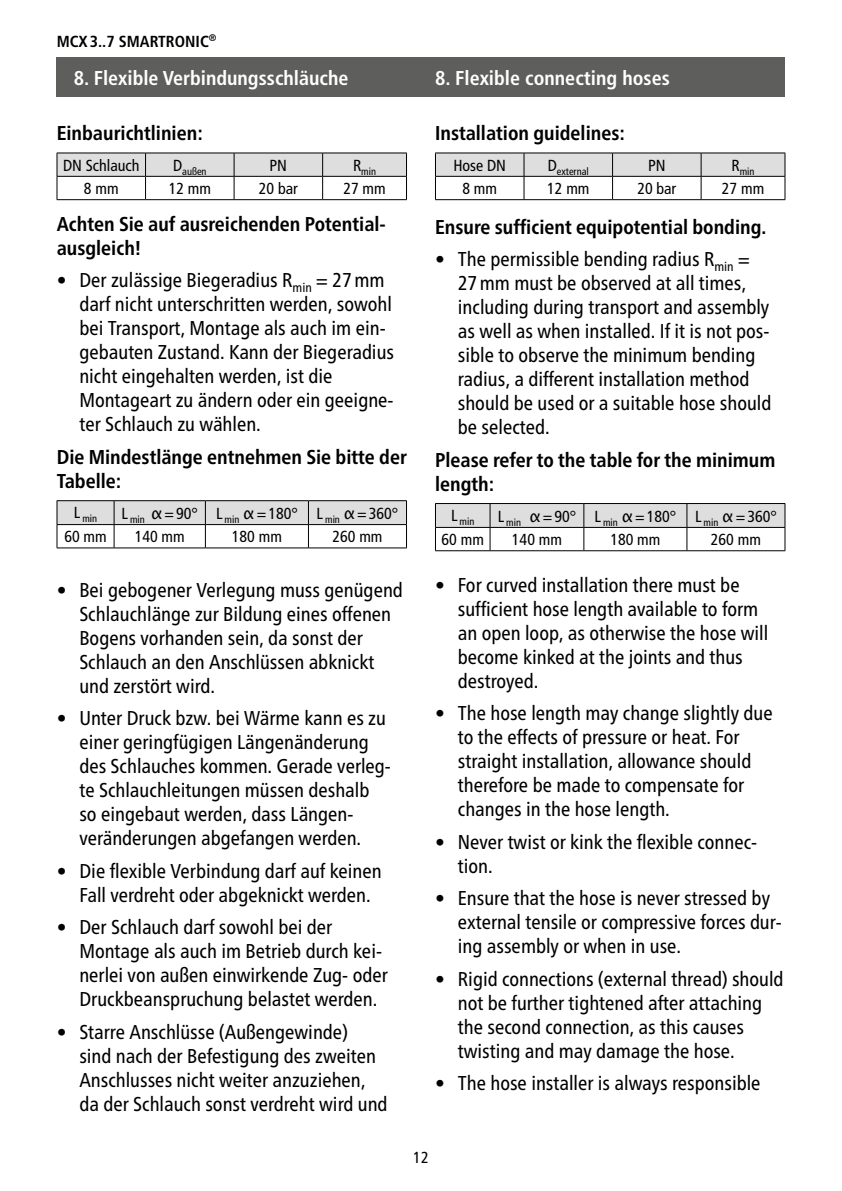
<style>
.page{position:relative;width:842px;height:1191px;background:#fff}
.page>*{position:absolute;margin:0;border:0;box-sizing:border-box;transform-origin:0 0}
.t1{font:condensed 20px/24px "Frutiger Neue LTW1 G";color:#000}
.t2{font:700 condensed 20px/24px "Frutiger Neue LTW1 G";color:#000}
.t3{font:700 condensed 20px "Frutiger LT Std";color:#fff}
.t4{font:condensed 16px "Frutiger LT Std";color:#000}
.t5{font:700 condensed 16px "Frutiger LT Std";color:#000}
.t6{font:condensed 10.4px "Frutiger LT Std";color:#000}
.s1{font-family:"Lucida Sans Unicode";font-stretch:normal}
</style>
<div class="page">
<svg style="left:57px;top:153px;width:350px;height:46px"></svg>
<hr style="left:57px;top:199px;width:89px;height:1px;background:#000">
<hr style="left:146px;top:199px;width:88px;height:1px;background:#000">
<hr style="left:234px;top:199px;width:89px;height:1px;background:#000">
<hr style="left:323px;top:199px;width:84px;height:1px;background:#000">
<hr style="left:57px;top:500px;width:57px;height:1px;background:#000">
<hr style="left:114px;top:500px;width:91px;height:1px;background:#000">
<hr style="left:205px;top:500px;width:103px;height:1px;background:#000">
<hr style="left:308px;top:500px;width:99px;height:1px;background:#000">
<svg style="left:57px;top:501px;width:350px;height:46px"></svg>
<hr style="left:57px;top:547px;width:57px;height:1px;background:#000">
<hr style="left:114px;top:547px;width:91px;height:1px;background:#000">
<hr style="left:205px;top:547px;width:103px;height:1px;background:#000">
<hr style="left:308px;top:547px;width:99px;height:1px;background:#000">
<svg style="left:435px;top:153px;width:351px;height:46px"></svg>
<hr style="left:435px;top:199px;width:89px;height:1px;background:#000">
<hr style="left:524px;top:199px;width:88px;height:1px;background:#000">
<hr style="left:612px;top:199px;width:89px;height:1px;background:#000">
<hr style="left:701px;top:199px;width:84px;height:1px;background:#000">
<svg style="left:435px;top:503px;width:351px;height:47px"></svg>
<hr style="left:435px;top:550px;width:55px;height:1px;background:#000">
<hr style="left:490px;top:550px;width:94px;height:1px;background:#000">
<hr style="left:584px;top:550px;width:103px;height:1px;background:#000">
<hr style="left:687px;top:550px;width:98px;height:1px;background:#000">
<div style="left:57px;top:57px;width:728px;height:39px;background:#5e5e5d"></div>
<p class="t5" style="left:57px;top:32px;width:161px">MCX3..7 SMARTRONIC<sup>®</sup></p>
<p class="t3" style="left:74px;top:66px;width:276px">8. Flexible Verbindungsschläuche</p>
<p class="t3" style="left:435px;top:66px;width:236px">8. Flexible connecting hoses</p>
<p class="t2" style="left:57px;top:121px;width:148px">Einbaurichtlinien:</p>
<p class="t4" style="left:63px;top:156px;width:78px">DN Schlauch</p>
<p class="t6" style="left:173px;top:165px;width:35px"><sup>D</sup>außen</p>
<p class="t4" style="left:270px;top:156px;width:19px">PN</p>
<p class="t6" style="left:353px;top:165px;width:25px"><sup>R</sup>min</p>
<p class="t4" style="left:84px;top:179px;width:36px">8 mm</p>
<p class="t4" style="left:169px;top:179px;width:44px">12 mm</p>
<p class="t4" style="left:259px;top:179px;width:41px">20 bar</p>
<p class="t4" style="left:343px;top:179px;width:44px">27 mm</p>
<p class="t2" style="left:57px;top:212px;width:329px">Achten Sie auf ausreichenden Potential&shy;ausgleich!</p>
<p class="t1" style="left:79px;top:268px;width:316px;text-indent:-23px">• Der zulässige Biegeradius R<sub>min</sub> = 27mm darf nicht unterschritten werden, sowohl bei Transport, Montage als auch im ein&shy;gebauten Zustand. Kann der Biegeradius nicht eingehalten werden, ist die Montageart zu ändern oder ein geeigne&shy;ter Schlauch zu wählen.</p>
<p class="t2" style="left:57px;top:445px;width:352px">Die Mindestlänge entnehmen Sie bitte der<br>Tabelle:</p>
<p class="t6" style="left:74px;top:513px;width:25px"><sup>L</sup> min</p>
<p class="t4" style="left:121px;top:504px;width:278px">L <sub>min</sub> <span class="s1">α</span>=90° L <sub>min</sub> <span class="s1">α</span>=180° L <sub>min</sub> <span class="s1">α</span>=360°</p>
<p class="t4" style="left:64px;top:527px;width:44px">60 mm</p>
<p class="t4" style="left:135px;top:527px;width:51px">140 mm</p>
<p class="t4" style="left:232px;top:527px;width:51px">180 mm</p>
<p class="t4" style="left:332px;top:527px;width:51px">260 mm</p>
<p class="t1" style="left:79px;top:577px;width:325px;text-indent:-23px">• Bei gebogener Verlegung muss genügend Schlauchlänge zur Bildung eines offenen Bogens vorhanden sein, da sonst der Schlauch an den Anschlüssen abknickt und zerstört wird.</p>
<p class="t1" style="left:79px;top:706px;width:313px;text-indent:-23px">• Unter Druck bzw. bei Wärme kann es zu einer geringfügigen Längenänderung des Schlauches kommen. Gerade verleg&shy;te Schlauchleitungen müssen deshalb so eingebaut werden, dass Längen&shy;veränderungen abgefangen werden.</p>
<p class="t1" style="left:57px;top:858px;width:326px;text-align:center">• Die flexible Verbindung darf auf keinen<br>Fall verdreht oder abgeknickt werden.</p>
<p class="t1" style="left:79px;top:915px;width:310px;text-indent:-23px">• Der Schlauch darf sowohl bei der Montage als auch im Betrieb durch kei&shy;nerlei von außen einwirkende Zug- oder Druckbeanspruchung belastet werden.</p>
<p class="t1" style="left:79px;top:1019px;width:310px;text-indent:-23px">• Starre Anschlüsse (Außengewinde)<br>sind nach der Befestigung des zweiten Anschlusses nicht weiter anzuziehen, da der Schlauch sonst verdreht wird und</p>
<p class="t2" style="left:435px;top:121px;width:191px">Installation guidelines:</p>
<p class="t4" style="left:453px;top:156px;width:54px">Hose DN</p>
<p class="t6" style="left:548px;top:165px;width:43px"><sup>D</sup>external</p>
<p class="t4" style="left:648px;top:156px;width:19px">PN</p>
<p class="t6" style="left:731px;top:165px;width:25px"><sup>R</sup>min</p>
<p class="t4" style="left:462px;top:179px;width:36px">8 mm</p>
<p class="t4" style="left:547px;top:179px;width:44px">12 mm</p>
<p class="t4" style="left:637px;top:179px;width:41px">20 bar</p>
<p class="t4" style="left:722px;top:179px;width:44px">27 mm</p>
<p class="t2" style="left:435px;top:215px;width:333px">Ensure sufficient equipotential bonding.</p>
<p class="t1" style="left:458px;top:247px;width:315px;text-indent:-23px">• The permissible bending radius R<sub>min</sub> = 27mm must be observed at all times, including during transport and assembly as well as when installed. If it is not pos&shy;sible to observe the minimum bending radius, a different installation method should be used or a suitable hose should be selected.</p>
<p class="t2" style="left:435px;top:448px;width:342px">Please refer to the table for the minimum length:</p>
<p class="t6" style="left:451px;top:515px;width:25px"><sup>L</sup> min</p>
<p class="t4" style="left:498px;top:507px;width:281px">L <sub>min</sub> <span class="s1">α</span>=90° L <sub>min</sub> <span class="s1">α</span>=180° L <sub>min</sub> <span class="s1">α</span>=360°</p>
<p class="t4" style="left:442px;top:530px;width:44px">60 mm</p>
<p class="t4" style="left:512px;top:530px;width:51px">140 mm</p>
<p class="t4" style="left:610px;top:530px;width:51px">180 mm</p>
<p class="t4" style="left:711px;top:530px;width:51px">260 mm</p>
<p class="t1" style="left:458px;top:572px;width:312px;text-indent:-23px">• For curved installation there must be sufficient hose length available to form an open loop, as otherwise the hose will become kinked at the joints and thus destroyed.</p>
<p class="t1" style="left:458px;top:701px;width:316px;text-indent:-23px">• The hose length may change slightly due to the effects of pressure or heat. For straight installation, allowance should therefore be made to compensate for changes in the hose length.</p>
<p class="t1" style="left:458px;top:829px;width:301px;text-indent:-23px">• Never twist or kink the flexible connec&shy;tion.</p>
<p class="t1" style="left:458px;top:886px;width:326px;text-indent:-23px">• Ensure that the hose is never stressed by external tensile or compressive forces dur&shy;ing assembly or when in use.</p>
<p class="t1" style="left:458px;top:966px;width:327px;text-indent:-23px">• Rigid connections (external thread) should not be further tightened after attaching the second connection, as this causes twisting and may damage the hose.</p>
<p class="t1" style="left:435px;top:1071px;width:327px">• The hose installer is always responsible</p>
<p class="t4" style="left:413px;top:1148px;width:17px">12</p>
</div>
